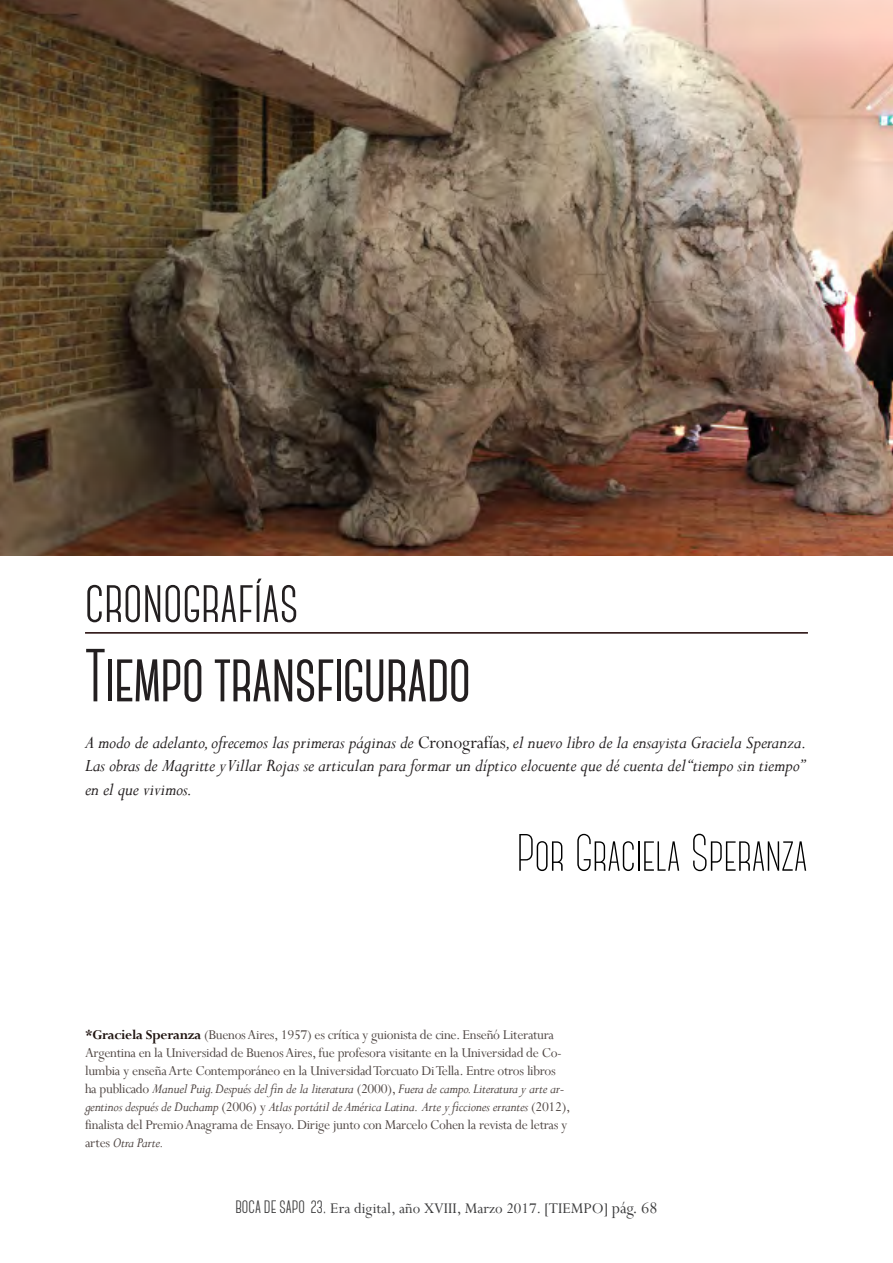
<style>
.page{position:relative;width:893px;height:1263px;background:#fff}
.page>*{position:absolute;margin:0;border:0;box-sizing:border-box;transform-origin:0 0}
.t1{font:700 75px "Canter";letter-spacing:-.02em;color:#231f20}
.t2{font:300 52.5px "Canter";color:#000}
.t3{font:700 52.5px "Canter";color:#231f20}
.t4{font:italic 19.5px/23.4px "Perpetua";letter-spacing:-.01em;color:#231f20;text-align:justify}
.t5{font:16.5px "Perpetua";color:#3c3c3d}
.t6{font:15px/18px "Perpetua";letter-spacing:-.02em;color:#504744}
.s1{font-style:normal}
.s2{font-weight:700;color:#1f130f}
.s3{font-style:italic}
.s4{font-family:"Canter";font-weight:700;font-size:18px}
.s5{font-family:"Eccentric";font-size:18px}
.s6{font-size:18px}
</style>
<div class="page">
<img style="left:0;top:0;width:893px;height:555px">
<hr style="left:85px;top:632px;width:723px;height:2px;background:#1b0000">
<p class="t3" style="left:85px;top:578px;width:215px">CRONOGRAFÍAS</p>
<p class="t1" style="left:85px;top:639px;width:388px">Tiempo transfigurado</p>
<p class="t4" style="left:85px;top:730px;width:723px">A modo de adelanto, ofrecemos las primeras páginas de <span class="s1">Cronografías</span>, el nuevo libro de la ensayista Graciela Speranza.<br>Las obras de Magritte y Villar Rojas se articulan para formar un díptico elocuente que dé cuenta del “tiempo sin tiempo” en el que vivimos.</p>
<p class="t2" style="left:516px;top:828px;width:292px">Por Graciela Speranza</p>
<p class="t6" style="left:85px;top:1025px;width:487px"><span class="s2">*Graciela Speranza</span> (Buenos Aires, 1957) es crítica y guionista de cine. Enseñó Literatura Argentina en la Universidad de Buenos Aires, fue profesora visitante en la Universidad de Co&shy;lumbia y enseña Arte Contemporáneo en la Universidad Torcuato Di Tella. Entre otros libros ha publicado <span class="s3">Manuel Puig. Después del fin de la literatura</span> (2000), <span class="s3">Fuera de campo. Literatura y arte ar&shy;gentinos después de Duchamp</span> (2006) y <span class="s3">Atlas portátil de América Latina. Arte y ficciones errantes</span> (2012), finalista del Premio Anagrama de Ensayo. Dirige junto con Marcelo Cohen la revista de letras y artes <span class="s3">Otra Parte.</span></p>
<p class="t5" style="left:235px;top:1198px;width:424px"><span class="s4">BOCA DE SAPO 23</span><span class="s5">.</span> Era digital, año XVIII, Marzo 2017. [TIEMPO] <span class="s6">pág. 68</span></p>
</div>
